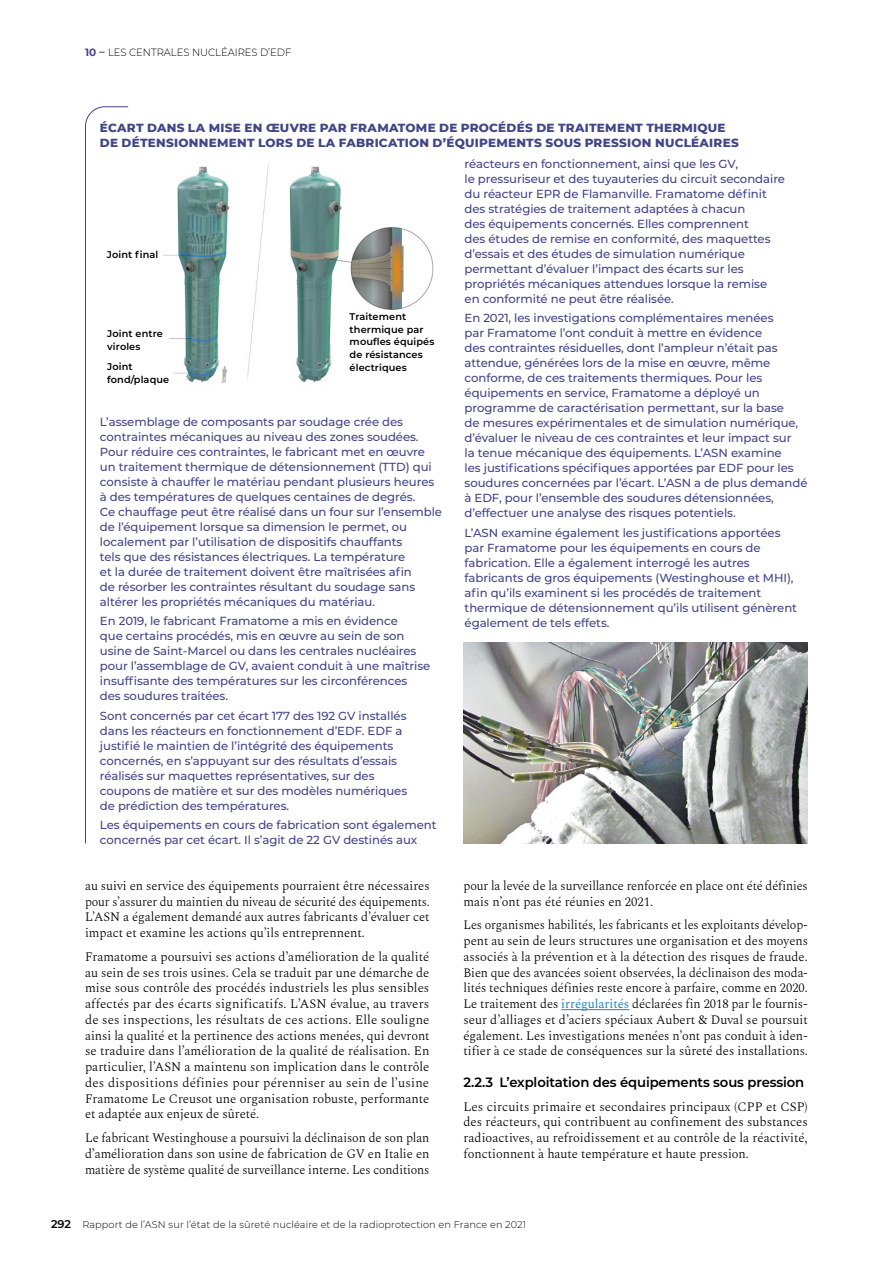
<style>
.page{position:relative;width:893px;height:1263px;background:#fff}
.page>*{position:absolute;margin:0;border:0;box-sizing:border-box;transform-origin:0 0}
.t1{font:600 13.5px "Montserrat";letter-spacing:-.01em;color:#000}
.t2{font:300 12.75px/15.8px "Spectral";letter-spacing:-.005em;color:#000;text-align:justify}
.t3{font:800 12px/15px "Montserrat";letter-spacing:.02em;color:#424586}
.t4{font:500 11.7px/15px "Montserrat";letter-spacing:-.005em;color:#424586}
.t5{font:300 10.5px "Montserrat";color:#000;scale:.95 1}
.t6{font:600 9.75px/12.6px "Montserrat";letter-spacing:.01em;color:#000}
.t7{font:300 9.75px "Montserrat";letter-spacing:.01em;color:#000}
.s1{font-weight:700;color:#424586}
.s2{font-weight:400;color:#2581c4}
.s3{font-weight:600;font-size:11.25px}
</style>
<div class="page">
<hr style="left:561px;top:1009px;width:68px;height:1px;background:#2581c4">
<img style="left:163px;top:165px;width:271px;height:218px">
<img style="left:463px;top:642px;width:345px;height:201px">
<div style="left:350px;top:313px;width:92px;height:58px;background:#fff"></div>
<div style="left:107px;top:330px;width:62px;height:20px;background:#fff"></div>
<div style="left:107px;top:363px;width:66px;height:20px;background:#fff"></div>
<svg style="left:85px;top:106px;width:44px;height:738px"></svg>
<p class="t5" style="left:85px;top:45px;width:219px"><span class="s1">10 –</span> LES CENTRALES NUCLÉAIRES D’EDF</p>
<p class="t3" style="left:100px;top:119px;width:640px">ÉCART DANS LA MISE EN ŒUVRE PAR FRAMATOME DE PROCÉDÉS DE TRAITEMENT THERMIQUE<br>DE DÉTENSIONNEMENT LORS DE LA FABRICATION D’ÉQUIPEMENTS SOUS PRESSION NUCLÉAIRES</p>
<p class="t6" style="left:107px;top:248px;width:53px">Joint final</p>
<p class="t6" style="left:107px;top:327px;width:57px">Joint entre viroles</p>
<p class="t6" style="left:107px;top:360px;width:64px">Joint fond/plaque</p>
<p class="t6" style="left:350px;top:310px;width:86px">Traitement thermique par moufles équipés de résistances électriques</p>
<p class="t4" style="left:100px;top:414px;width:344px">L’assemblage de composants par soudage crée des contraintes mécaniques au niveau des zones soudées.<br>Pour réduire ces contraintes, le fabricant met en œuvre un traitement thermique de détensionnement (TTD) qui consiste à chauffer le matériau pendant plusieurs heures à des températures de quelques centaines de degrés.<br>Ce chauffage peut être réalisé dans un four sur l’ensemble de l’équipement lorsque sa dimension le permet, ou localement par l’utilisation de dispositifs chauffants<br>tels que des résistances électriques. La température<br>et la durée de traitement doivent être maîtrisées afin<br>de résorber les contraintes résultant du soudage sans altérer les propriétés mécaniques du matériau.</p>
<p class="t4" style="left:100px;top:613px;width:332px">En 2019, le fabricant Framatome a mis en évidence<br>que certains procédés, mis en œuvre au sein de son usine de Saint‑Marcel ou dans les centrales nucléaires pour l’assemblage de GV, avaient conduit à une maîtrise insuffisante des températures sur les circonférences des soudures traitées.</p>
<p class="t4" style="left:100px;top:707px;width:309px">Sont concernés par cet écart 177 des 192 GV installés dans les réacteurs en fonctionnement d’EDF. EDF a justifié le maintien de l’intégrité des équipements concernés, en s’appuyant sur des résultats d’essais réalisés sur maquettes représentatives, sur des coupons de matière et sur des modèles numériques de prédiction des températures.</p>
<p class="t4" style="left:100px;top:817px;width:338px">Les équipements en cours de fabrication sont également concernés par cet écart. Il s’agit de 22 GV destinés aux</p>
<p class="t2" style="left:85px;top:877px;width:346px">au suivi en service des équipements pourraient être nécessaires pour s’assurer du maintien du niveau de sécurité des équipements.<br>L’ASN a également demandé aux autres fabricants d’évaluer cet impact et examine les actions qu’ils entreprennent.</p>
<p class="t2" style="left:85px;top:948px;width:346px">Framatome a poursuivi ses actions d’amélioration de la qualité au sein de ses trois usines. Cela se traduit par une démarche de mise sous contrôle des procédés industriels les plus sensibles affectés par des écarts significatifs. L’ASN évalue, au travers de ses inspections, les résultats de ces actions. Elle souligne ainsi la qualité et la pertinence des actions menées, qui devront se traduire dans l’amélioration de la qualité de réalisation. En particulier, l’ASN a maintenu son implication dans le contrôle des dispositions définies pour pérenniser au sein de l’usine Framatome Le Creusot une organisation robuste, performante et adaptée aux enjeux de sûreté.</p>
<p class="t2" style="left:85px;top:1129px;width:346px">Le fabricant Westinghouse a poursuivi la déclinaison de son plan d’amélioration dans son usine de fabrication de GV en Italie en matière de système qualité de surveillance interne. Les conditions</p>
<p class="t4" style="left:465px;top:156px;width:322px">réacteurs en fonctionnement, ainsi que les GV,<br>le pressuriseur et des tuyauteries du circuit secondaire du réacteur EPR de Flamanville. Framatome définit des stratégies de traitement adaptées à chacun<br>des équipements concernés. Elles comprennent<br>des études de remise en conformité, des maquettes d’essais et des études de simulation numérique permettant d’évaluer l’impact des écarts sur les propriétés mécaniques attendues lorsque la remise en conformité ne peut être réalisée.</p>
<p class="t4" style="left:465px;top:310px;width:344px">En 2021, les investigations complémentaires menées<br>par Framatome l’ont conduit à mettre en évidence<br>des contraintes résiduelles, dont l’ampleur n’était pas attendue, générées lors de la mise en œuvre, même conforme, de ces traitements thermiques. Pour les équipements en service, Framatome a déployé un programme de caractérisation permettant, sur la base<br>de mesures expérimentales et de simulation numérique, d’évaluer le niveau de ces contraintes et leur impact sur<br>la tenue mécanique des équipements. L’ASN examine<br>les justifications spécifiques apportées par EDF pour les soudures concernées par l’écart. L’ASN a de plus demandé à EDF, pour l’ensemble des soudures détensionnées, d’effectuer une analyse des risques potentiels.</p>
<p class="t4" style="left:465px;top:524px;width:334px">L’ASN examine également les justifications apportées par Framatome pour les équipements en cours de fabrication. Elle a également interrogé les autres fabricants de gros équipements (Westinghouse et MHI), afin qu’ils examinent si les procédés de traitement thermique de détensionnement qu’ils utilisent génèrent également de tels effets.</p>
<p class="t2" style="left:463px;top:877px;width:346px">pour la levée de la surveillance renforcée en place ont été définies mais n’ont pas été réunies en 2021.</p>
<p class="t2" style="left:463px;top:916px;width:346px;text-align:left">Les organismes habilités, les fabricants et les exploitants dévelop&shy;pent au sein de leurs structures une organisation et des moyens associés à la prévention et à la détection des risques de fraude.<br>Bien que des avancées soient observées, la déclinaison des moda-- lités techniques définies reste encore à parfaire, comme en 2020.<br>Le traitement des <span class="s2">irrégularités</span> déclarées fin 2018 par le fournis&shy;seur d’alliages et d’aciers spéciaux Aubert &amp; Duval se poursuit également. Les investigations menées n’ont pas conduit à iden&shy;tifier à ce stade de conséquences sur la sûreté des installations.</p>
<p class="t1" style="left:463px;top:1072px;width:342px">2.2.3 L’exploitation des équipements sous pression</p>
<p class="t2" style="left:463px;top:1097px;width:346px">Les circuits primaire et secondaires principaux (CPP et CSP) des réacteurs, qui contribuent au confinement des substances radioactives, au refroidissement et au contrôle de la réactivité, fonctionnent à haute température et haute pression.</p>
<p class="t7" style="left:51px;top:1218px;width:477px"><span class="s3">292</span> Rapport de l’ASN sur l’état de la sûreté nucléaire et de la radioprotection en France en 2021</p>
</div>
